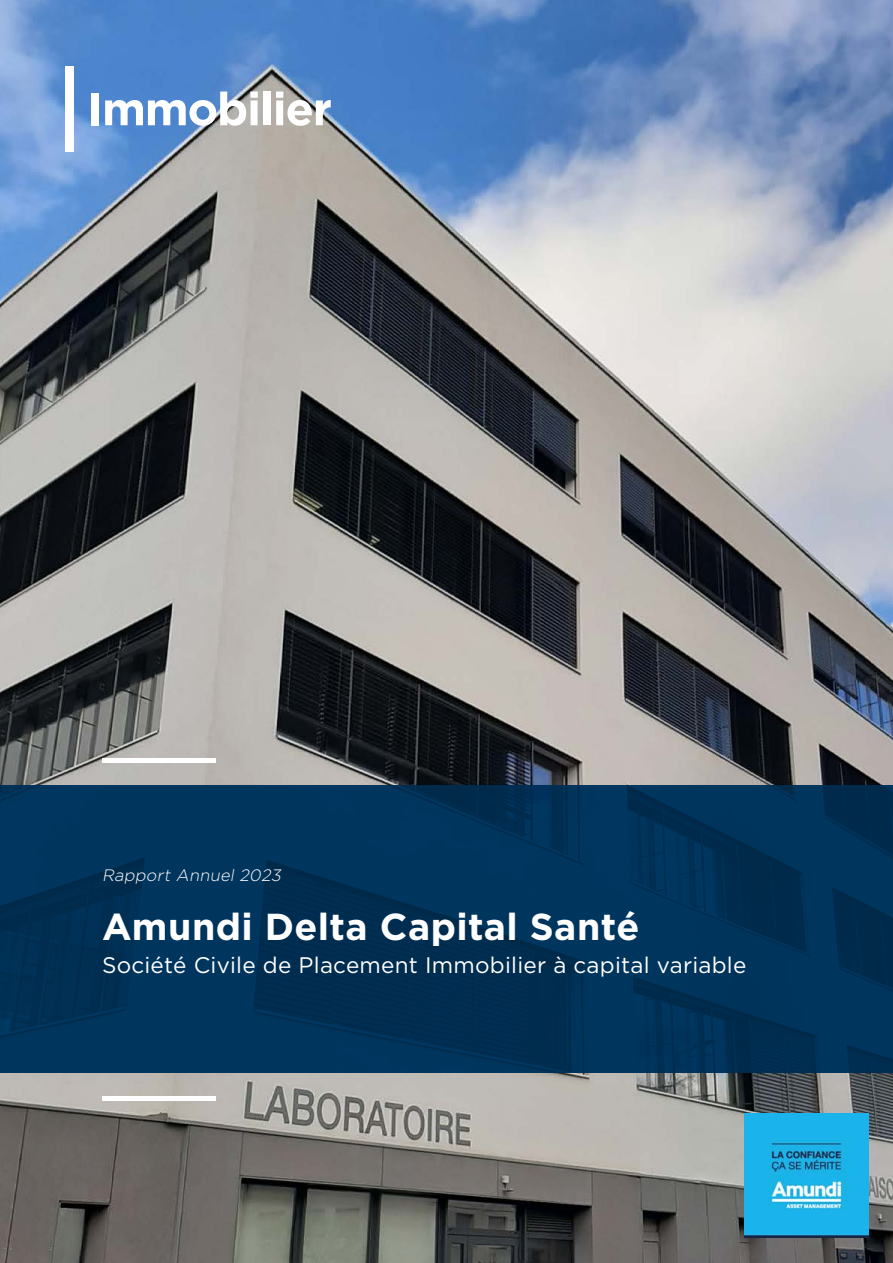
<style>
.page{position:relative;width:893px;height:1263px;background:#fff}
.page>*{position:absolute;margin:0;border:0;box-sizing:border-box;transform-origin:0 0}
.t1{font:700 37.5px "Gotham";letter-spacing:.01em;color:#fff}
.t2{font:22.5px "Gotham";letter-spacing:.01em;color:#fff}
.t3{font:italic 300 16.5px "Gotham";color:#fff}
</style>
<div class="page">
<img style="left:0;top:0;width:893px;height:1263px">
<div style="left:65px;top:66px;width:9px;height:86px;background:#fff"></div>
<div style="left:92px;top:93px;width:7px;height:32px;background:#fff"></div>
<svg style="left:105px;top:92px;width:153px;height:34px"></svg>
<div style="left:263px;top:92px;width:7px;height:33px;background:#fff"></div>
<svg style="left:276px;top:92px;width:55px;height:34px"></svg>
<img style="left:744px;top:1114px;width:124px;height:124px">
<div style="left:0;top:786px;width:893px;height:287px;background:linear-gradient(to right,#00335a,#003157)"></div>
<hr style="left:102px;top:758px;width:114px;height:4px;background:#fff">
<div style="left:102px;top:1096px;width:114px;height:5px;background:#fff"></div>
<p class="t3" style="left:102px;top:864px;width:184px">Rapport Annuel 2023</p>
<h1 class="t1" style="left:102px;top:901px;width:539px">Amundi Delta Capital Santé</h1>
<p class="t2" style="left:102px;top:951px;width:646px">Société Civile de Placement Immobilier à capital variable</p>
</div>
